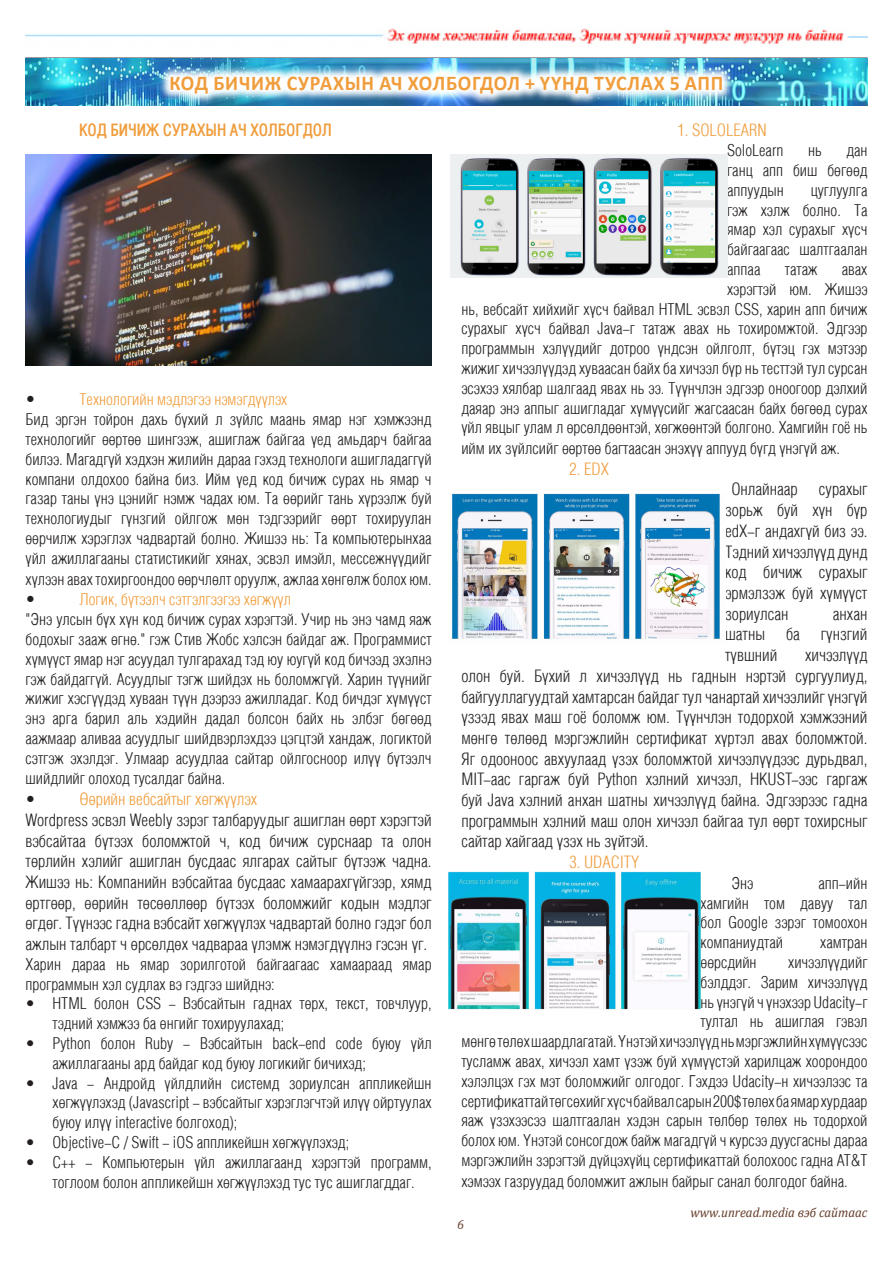
<style>
.page{position:relative;width:893px;height:1263px;background:#fff}
.page>*{position:absolute;margin:0;border:0;box-sizing:border-box;transform-origin:0 0}
.t1{font:700 21px "Calibri";letter-spacing:.04em;color:#f09d3c;scale:.95 1}
.t2{font:17.25px/20.7px "Mogul Helios";color:#231f20;text-align:justify}
.t3{font:17.25px "Mogul Helios";color:#f09d3c}
.t4{font:700 17.25px "Mogul Helios";color:#f09d3c}
.t5{font:16.5px/20px "Mogul Helios";color:#231f20;text-align:justify}
.t6{font:16.5px "Mogul Helios";color:#f09d3c}
.t7{font:italic 13.5px "Cambria";color:#643b29;scale:.95 1}
</style>
<div class="page">
<hr style="left:26px;top:58px;width:841px;height:1px;background:#231f20">
<img style="left:26px;top:59px;width:841px;height:47px">
<img style="left:26px;top:28px;width:841px;height:16px">
<img style="left:26px;top:154px;width:406px;height:212px">
<img style="left:450px;top:154px;width:277px;height:123px">
<img style="left:158px;top:65px;width:576px;height:41px">
<img style="left:452px;top:493px;width:268px;height:147px">
<img style="left:448px;top:872px;width:253px;height:138px">
<p class="t1" style="left:169px;top:69px;width:585px">КОД БИЧИЖ СУРАХЫН АЧ ХОЛБОГДОЛ + ҮҮНД ТУСЛАХ 5 АПП</p>
<p class="t4" style="left:80px;top:121px;width:254px">КОД БИЧИЖ СУРАХЫН АЧ ХОЛБОГДОЛ</p>
<p class="t2" style="left:26px;top:389px;width:12px">•</p>
<p class="t6" style="left:80px;top:391px;width:209px">Технологийн мэдлэгээ нэмэгдүүлэх</p>
<p class="t5" style="left:26px;top:409px;width:408px">Бид эргэн тойрон дахь бүхий л зүйлс маань ямар нэг хэмжээнд технологийг өөртөө шингээж, ашиглаж байгаа үед амьдарч байгаа билээ. Магадгүй хэдхэн жилийн дараа гэхэд технологи ашигладаггүй компани олдохоо байна биз. Ийм үед код бичиж сурах нь ямар ч газар таны үнэ цэнийг нэмж чадах юм. Та өөрийг тань хүрээлж буй технологиудыг гүнзгий ойлгож мөн тэдгээрийг өөрт тохируулан өөрчилж хэрэглэх чадвартай болно. Жишээ нь: Та компьютерынхаа үйл ажиллагааны статистикийг хянах, эсвэл имэйл, мессежнүүдийг хүлээн авах тохиргоондоо өөрчлөлт оруулж, ажлаа хөнгөлж болох юм.</p>
<p class="t2" style="left:26px;top:589px;width:12px">•</p>
<p class="t6" style="left:80px;top:590px;width:213px">Логик, бүтээлч сэтгэлгээгээ хөгжүүл</p>
<p class="t5" style="left:26px;top:609px;width:408px">"Энэ улсын бүх хүн код бичиж сурах хэрэгтэй. Учир нь энэ чамд яаж бодохыг зааж өгнө." гэж Стив Жобс хэлсэн байдаг аж. Программист хүмүүст ямар нэг асуудал тулгарахад тэд юу юугүй код бичээд эхэлнэ гэж байдаггүй. Асуудлыг тэгж шийдэх нь боломжгүй. Харин түүнийг жижиг хэсгүүдэд хуваан түүн дээрээ ажилладаг. Код бичдэг хүмүүст энэ арга барил аль хэдийн дадал болсон байх нь элбэг бөгөөд аажмаар аливаа асуудлыг шийдвэрлэхдээ цэгцтэй хандаж, логиктой сэтгэж эхэлдэг. Улмаар асуудлаа сайтар ойлгосноор илүү бүтээлч шийдлийг олоход тусалдаг байна.</p>
<p class="t2" style="left:26px;top:789px;width:12px">•</p>
<p class="t3" style="left:80px;top:790px;width:179px">Өөрийн вебсайтыг хөгжүүлэх</p>
<p class="t2" style="left:26px;top:809px;width:408px">Wordpress эсвэл Weebly зэрэг талбаруудыг ашиглан өөрт хэрэгтэй вэбсайтаа бүтээх боломжтой ч, код бичиж сурснаар та олон төрлийн хэлийг ашиглан бусдаас ялгарах сайтыг бүтээж чадна.<br>Жишээ нь: Компанийн вэбсайтаа бусдаас хамаарахгүйгээр, хямд өртгөөр, өөрийн төсөөллөөр бүтээх боломжийг кодын мэдлэг өгдөг. Түүнээс гадна вэбсайт хөгжүүлэх чадвартай болно гэдэг бол ажлын талбарт ч өрсөлдөх чадвараа үлэмж нэмэгдүүлнэ гэсэн үг.</p>
<p class="t5" style="left:26px;top:954px;width:408px">Харин дараа нь ямар зорилготой байгаагаас хамаараад ямар программын хэл судлах вэ гэдгээ шийднэ:</p>
<p class="t5" style="left:53px;top:994px;width:381px;text-indent:-27px">• HTML болон CSS - Вэбсайтын гаднах төрх, текст, товчлуур, тэдний хэмжээ ба өнгийг тохируулахад;</p>
<p class="t5" style="left:53px;top:1033px;width:381px;text-indent:-27px">• Python болон Ruby - Вэбсайтын back-end code буюу үйл ажиллагааны ард байдаг код буюу логикийг бичихэд;</p>
<p class="t5" style="left:53px;top:1073px;width:381px;text-indent:-27px">• Java - Андройд үйлдлийн системд зориулсан аппликейшн хөгжүүлэхэд (Javascript - вэбсайтыг хэрэглэгчтэй илүү ойртуулах буюу илүү interactive болгоход);</p>
<p class="t5" style="left:26px;top:1132px;width:325px">• Objective-C / Swift - iOS аппликейшн хөгжүүлэхэд;</p>
<p class="t5" style="left:53px;top:1152px;width:381px;text-indent:-27px">• C++ - Компьютерын үйл ажиллагаанд хэрэгтэй программ, тоглоом болон аппликейшн хөгжүүлэхэд тус тус ашиглагддаг.</p>
<p class="t3" style="left:677px;top:121px;width:91px">1. SOLOLEARN</p>
<p class="t5" style="left:727px;top:140px;width:58px">SoloLearn</p>
<p class="t5" style="left:808px;top:140px;width:15px">нь</p>
<p class="t5" style="left:727px;top:140px;width:142px;text-indent:119px">дан ганц апп биш бөгөөд аппуудын</p>
<p class="t5" style="left:727px;top:180px;width:142px;text-indent:84px">цуглуулга гэж хэлж болно. Та ямар хэл сурахыг хүсч байгаагаас шалтгаалан аппаа</p>
<p class="t5" style="left:785px;top:259px;width:34px">татаж</p>
<p class="t5" style="left:842px;top:259px;width:27px">авах</p>
<p class="t5" style="left:727px;top:279px;width:142px">хэрэгтэй юм. Жишээ</p>
<p class="t5" style="left:461px;top:299px;width:408px">нь, вебсайт хийхийг хүсч байвал HTML эсвэл CSS, харин апп бичиж</p>
<p class="t5" style="left:461px;top:318px;width:408px">сурахыг хүсч байвал Java-г татаж авах нь тохиромжтой. Эдгээр</p>
<p class="t5" style="left:461px;top:338px;width:408px">программын хэлүүдийг дотроо үндсэн ойлголт, бүтэц гэх мэтээр</p>
<p class="t5" style="left:461px;top:358px;width:408px">жижиг хичээлүүдэд хуваасан байх ба хичээл бүр нь тесттэй тул сурсан</p>
<p class="t5" style="left:461px;top:378px;width:408px">эсэхээ хялбар шалгаад явах нь ээ. Түүнчлэн эдгээр оноогоор дэлхий</p>
<p class="t5" style="left:461px;top:398px;width:408px">даяар энэ аппыг ашигладаг хүмүүсийг жагсаасан байх бөгөөд сурах</p>
<p class="t5" style="left:461px;top:417px;width:408px">үйл явцыг улам л өрсөлдөөнтэй, хөгжөөнтэй болгоно. Хамгийн гоё нь</p>
<p class="t5" style="left:461px;top:438px;width:380px">ийм их зүйлсийг өөртөө багтаасан энэхүү аппууд бүгд үнэгүй аж.</p>
<p class="t3" style="left:569px;top:459px;width:41px">2. EDX</p>
<p class="t2" style="left:725px;top:479px;width:144px;text-indent:6px">Онлайнаар сурахыг зорьж буй хүн бүр edX-г андахгүй биз ээ.<br>Тэдний хичээлүүд дунд код бичиж сурахыг эрмэлзэж буй хүмүүст зориулсан</p>
<p class="t2" style="left:725px;top:603px;width:144px;text-indent:108px">анхан шатны ба гүнзгий түвшний</p>
<p class="t2" style="left:461px;top:645px;width:408px;text-indent:344px">хичээлүүд олон буй. Бүхий л хичээлүүд нь гаднын нэртэй сургуулиуд, байгууллагуудтай хамтарсан байдаг тул чанартай хичээлийг үнэгүй үзээд явах маш гоё боломж юм. Түүнчлэн тодорхой хэмжээний мөнгө төлөөд мэргэжлийн сертификат хүртэл авах боломжтой.<br>Яг одооноос авхуулаад үзэх боломжтой хичээлүүдээс дурьдвал, MIT-аас гаргаж буй Python хэлний хичээл, HKUST-ээс гаргаж буй Javа хэлний анхан шатны хичээлүүд байна. Эдгээрээс гадна программын хэлний маш олон хичээл байгаа тул өөрт тохирсныг сайтар хайгаад үзэх нь зүйтэй.</p>
<p class="t3" style="left:569px;top:853px;width:71px">3. UDACITY</p>
<p class="t5" style="left:731px;top:873px;width:23px">Энэ</p>
<p class="t5" style="left:701px;top:873px;width:168px;text-indent:118px">апп-ийн хамгийн том давуу тал бол Google зэрэг томоохон компаниудтай</p>
<p class="t5" style="left:820px;top:932px;width:49px">хамтран</p>
<p class="t5" style="left:701px;top:952px;width:58px">өөрсдийн</p>
<p class="t5" style="left:788px;top:952px;width:81px">хичээлүүдийг</p>
<p class="t5" style="left:701px;top:972px;width:168px">бэлддэг. Зарим хичээлүүд</p>
<p class="t5" style="left:701px;top:992px;width:168px">нь үнэгүй ч үнэхээр Udacity-г</p>
<p class="t5" style="left:701px;top:1011px;width:168px">тултал нь ашиглая гэвэл</p>
<p class="t5" style="left:461px;top:1031px;width:408px">мөнгө төлөх шаардлагатай. Үнэтэй хичээлүүд нь мэргэжлийн хүмүүсээс</p>
<p class="t5" style="left:461px;top:1051px;width:408px">тусламж авах, хичээл хамт үзэж буй хүмүүстэй харилцаж хоорондоо</p>
<p class="t5" style="left:461px;top:1071px;width:408px">хэлэлцэх гэх мэт боломжийг олгодог. Гэхдээ Udacity-н хичээлээс та</p>
<p class="t5" style="left:461px;top:1091px;width:408px">сертификаттай төгсөхийг хүсч байвал сарын 200$ төлөх ба ямар хурдаар</p>
<p class="t5" style="left:461px;top:1110px;width:408px">яаж үзэхээсээ шалтгаалан хэдэн сарын төлбөр төлөх нь тодорхой</p>
<p class="t5" style="left:461px;top:1130px;width:408px">болох юм. Үнэтэй сонсогдож байж магадгүй ч курсээ дуусгасны дараа</p>
<p class="t5" style="left:461px;top:1150px;width:408px">мэргэжлийн зэрэгтэй дүйцэхүйц сертификаттай болохоос гадна AT&amp;T</p>
<p class="t5" style="left:461px;top:1171px;width:388px">хэмээх газруудад боломжит ажлын байрыг санал болгодог байна.</p>
<p class="t7" style="left:457px;top:1215px;width:9px">6</p>
<p class="t7" style="left:691px;top:1203px;width:188px">www.unread.media вэб сайтаас</p>
</div>
